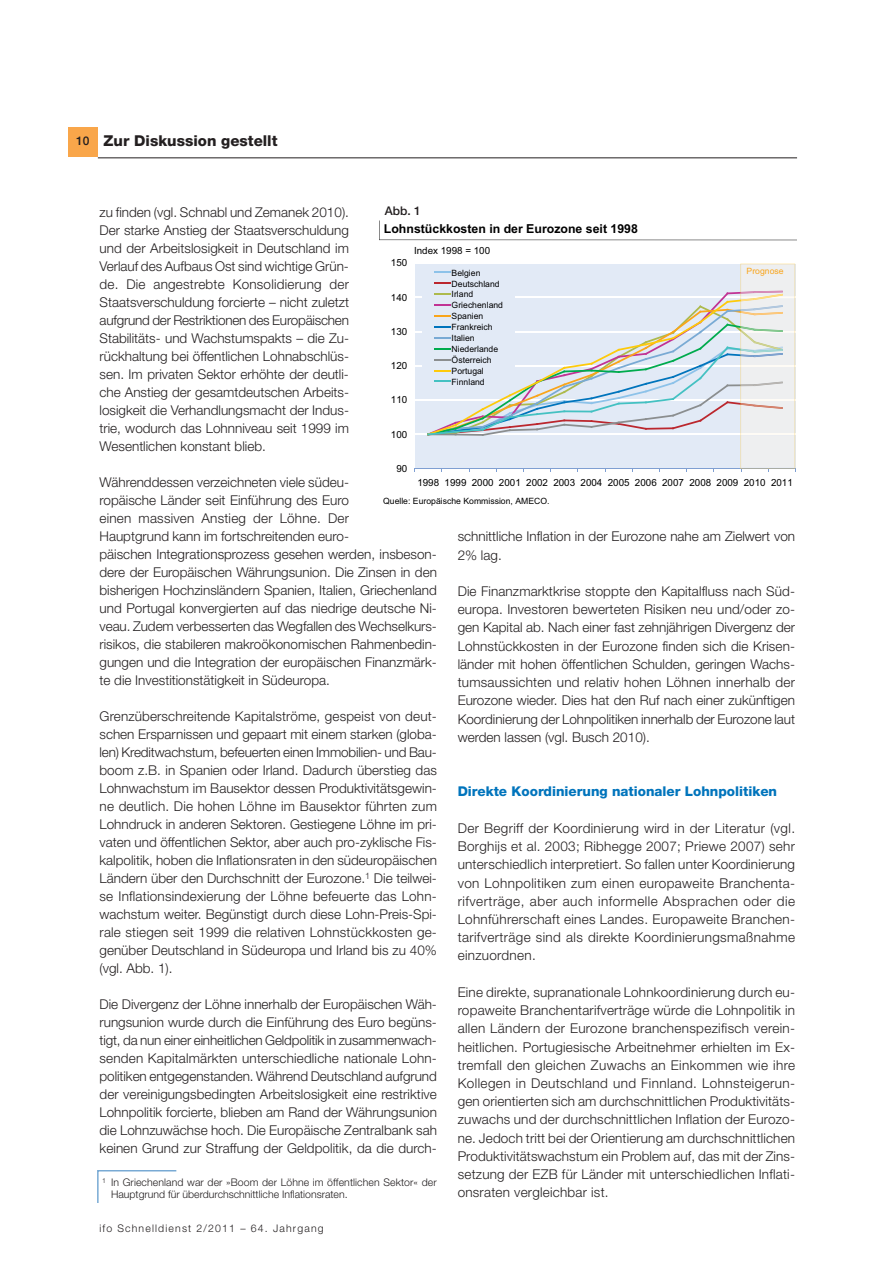
<style>
.page{position:relative;width:893px;height:1263px;background:#fff}
.page>*{position:absolute;margin:0;border:0;box-sizing:border-box;transform-origin:0 0}
.t1{font:800 15px "Helvetica Neue LT Std";color:#231f20}
.t2{font:300 13.5px/18px "Helvetica Neue LT Std";color:#231f20;text-align:justify}
.t3{font:800 13.5px "Helvetica Neue LT Std";color:#0074bc}
.t4{font:700 12.3px "Arial";color:#000001}
.t5{font:500 12px "Helvetica Neue LT Std";color:#231f20}
.t6{font:300 10.5px/12.8px "Helvetica Neue LT Std";letter-spacing:.01em;color:#231f20}
.t7{font:300 10.5px "Helvetica Neue LT Std";letter-spacing:.11em;color:#231f20}
.t8{font:9.9px "Arial";color:#000001}
.t9{font:8.7px/10.9px "Arial";color:#000001}
.t10{font:8.7px "Arial";color:#f9a51b}
</style>
<div class="page">
<hr style="left:98px;top:157px;width:699px;height:1px;background:#231f20">
<div style="left:68px;top:128px;width:30px;height:29px;background:#f9a64a"></div>
<div style="left:415px;top:263px;width:380px;height:206px;background:#e2eaf6"></div>
<hr style="left:415px;top:433px;width:380px;height:2px;background:#fff">
<hr style="left:415px;top:399px;width:380px;height:2px;background:#fff">
<hr style="left:415px;top:365px;width:380px;height:2px;background:#fff">
<hr style="left:415px;top:331px;width:380px;height:2px;background:#fff">
<hr style="left:415px;top:297px;width:380px;height:1px;background:#fff">
<hr style="left:415px;top:262px;width:380px;height:2px;background:#fff">
<hr style="left:414px;top:468px;width:381px;height:1px;background:#7f9fd2">
<div style="left:422px;top:267px;width:92px;height:120px;background:#e2eaf6"></div>
<svg style="left:379px;top:220px;width:417px;height:21px"></svg>
<svg style="left:427px;top:264px;width:369px;height:208px"></svg>
<svg style="left:97px;top:1170px;width:80px;height:33px"></svg>
<p class="t5" style="left:76px;top:136px;width:15px">10</p>
<p class="t1" style="left:104px;top:135px;width:175px">Zur Diskussion gestellt</p>
<p class="t5" style="left:385px;top:206px;width:38px">Abb. 1</p>
<p class="t2" style="left:100px;top:204px;width:251px">zu finden (vgl. Schnabl und Zemanek 2010).<br>Der starke Anstieg der Staatsverschuldung und der Arbeitslosigkeit in Deutschland im Verlauf des Aufbaus Ost sind wichtige Grün&shy;de. Die angestrebte Konsolidierung der Staatsverschuldung forcierte – nicht zuletzt aufgrund der Restriktionen des Europäischen Stabilitäts- und Wachstumspakts – die Zu&shy;rückhaltung bei öffentlichen Lohnabschlüs&shy;sen. Im privaten Sektor erhöhte der deutli&shy;che Anstieg der gesamtdeutschen Arbeits&shy;losigkeit die Verhandlungsmacht der Indus&shy;trie, wodurch das Lohnniveau seit 1999 im Wesentlichen konstant blieb.</p>
<p class="t2" style="left:100px;top:474px;width:339px;text-align:left">Währenddessen verzeichneten viele südeu-<br>ropäische Länder seit Einführung des Euro<br>einen massiven Anstieg der Löhne. Der<br>Hauptgrund kann im fortschreitenden euro-<br>päischen Integrationsprozess gesehen werden, insbeson&shy;dere der Europäischen Währungsunion. Die Zinsen in den bisherigen Hochzinsländern Spanien, Italien, Griechenland und Portugal konvergierten auf das niedrige deutsche Ni&shy;veau. Zudem verbesserten das Wegfallen des Wechselkurs&shy;risikos, die stabileren makroökonomischen Rahmenbedin&shy;gungen und die Integration der europäischen Finanzmärk&shy;te die Investitionstätigkeit in Südeuropa.</p>
<p class="t2" style="left:100px;top:708px;width:339px">Grenzüberschreitende Kapitalströme, gespeist von deut&shy;schen Ersparnissen und gepaart mit einem starken (globa&shy;len) Kreditwachstum, befeuerten einen Immobilien- und Bau&shy;boom z.B. in Spanien oder Irland. Dadurch überstieg das Lohnwachstum im Bausektor dessen Produktivitätsgewin&shy;ne deutlich. Die hohen Löhne im Bausektor führten zum Lohndruck in anderen Sektoren. Gestiegene Löhne im pri&shy;vaten und öffentlichen Sektor, aber auch pro-zyklische Fis&shy;kalpolitik, hoben die Inflationsraten in den südeuropäischen Ländern über den Durchschnitt der Eurozone.<sup>1</sup> Die teilwei&shy;se Inflationsindexierung der Löhne befeuerte das Lohn&shy;wachstum weiter. Begünstigt durch diese Lohn-Preis-Spi&shy;rale stiegen seit 1999 die relativen Lohnstückkosten ge&shy;genüber Deutschland in Südeuropa und Irland bis zu 40% (vgl. Abb. 1).</p>
<p class="t2" style="left:100px;top:996px;width:339px">Die Divergenz der Löhne innerhalb der Europäischen Wäh&shy;rungsunion wurde durch die Einführung des Euro begüns&shy;tigt, da nun einer einheitlichen Geldpolitik in zusammenwach&shy;senden Kapitalmärkten unterschiedliche nationale Lohn&shy;politiken entgegenstanden. Während Deutschland aufgrund der vereinigungsbedingten Arbeitslosigkeit eine restriktive Lohnpolitik forcierte, blieben am Rand der Währungsunion die Lohnzuwächse hoch. Die Europäische Zentralbank sah keinen Grund zur Straffung der Geldpolitik, da die durch-</p>
<p class="t4" style="left:384px;top:224px;width:255px">Lohnstückkosten in der Eurozone seit 1998</p>
<p class="t8" style="left:414px;top:247px;width:78px">Index 1998 = 100</p>
<p class="t8" style="left:391px;top:259px;width:18px">150</p>
<p class="t10" style="left:746px;top:268px;width:38px">Prognose</p>
<p class="t9" style="left:451px;top:268px;width:53px">Belgien<br>Deutschland<br>Irland<br>Griechenland<br>Spanien<br>Frankreich<br>Italien<br>Niederlande<br>Österreich<br>Portugal<br>Finnland</p>
<p class="t8" style="left:391px;top:294px;width:18px">140</p>
<p class="t8" style="left:391px;top:328px;width:18px">130</p>
<p class="t8" style="left:391px;top:362px;width:18px">120</p>
<p class="t8" style="left:391px;top:396px;width:18px">110</p>
<p class="t8" style="left:391px;top:430px;width:18px">100</p>
<p class="t8" style="left:396px;top:465px;width:12px">90</p>
<p class="t8" style="left:417px;top:479px;width:377px">1998 1999 2000 2001 2002 2003 2004 2005 2006 2007 2008 2009 2010 2011</p>
<p class="t9" style="left:383px;top:497px;width:168px">Quelle: Europäische Kommission, AMECO.</p>
<p class="t2" style="left:457px;top:529px;width:339px">schnittliche Inflation in der Eurozone nahe am Zielwert von<br>2% lag.</p>
<p class="t2" style="left:457px;top:584px;width:339px">Die Finanzmarktkrise stoppte den Kapitalfluss nach Süd&shy;europa. Investoren bewerteten Risiken neu und/oder zo&shy;gen Kapital ab. Nach einer fast zehnjährigen Divergenz der Lohnstückkosten in der Eurozone finden sich die Krisen&shy;länder mit hohen öffentlichen Schulden, geringen Wachs&shy;tumsaussichten und relativ hohen Löhnen innerhalb der Eurozone wieder. Dies hat den Ruf nach einer zukünftigen Koordinierung der Lohnpolitiken innerhalb der Eurozone laut werden lassen (vgl. Busch 2010).</p>
<p class="t3" style="left:457px;top:787px;width:321px">Direkte Koordinierung nationaler Lohnpolitiken</p>
<p class="t2" style="left:457px;top:820px;width:339px">Der Begriff der Koordinierung wird in der Literatur (vgl.<br>Borghijs et al. 2003; Ribhegge 2007; Priewe 2007) sehr unterschiedlich interpretiert. So fallen unter Koordinierung von Lohnpolitiken zum einen europaweite Branchenta&shy;rifverträge, aber auch informelle Absprachen oder die Lohnführerschaft eines Landes. Europaweite Branchen&shy;tarifverträge sind als direkte Koordinierungsmaßnahme einzuordnen.</p>
<p class="t2" style="left:457px;top:984px;width:339px">Eine direkte, supranationale Lohnkoordinierung durch eu&shy;ropaweite Branchentarifverträge würde die Lohnpolitik in allen Ländern der Eurozone branchenspezifisch verein&shy;heitlichen. Portugiesische Arbeitnehmer erhielten im Ex&shy;tremfall den gleichen Zuwachs an Einkommen wie ihre Kollegen in Deutschland und Finnland. Lohnsteigerun&shy;gen orientierten sich am durchschnittlichen Produktivitäts&shy;zuwachs und der durchschnittlichen Inflation der Eurozo&shy;ne. Jedoch tritt bei der Orientierung am durchschnittlichen Produktivitätswachstum ein Problem auf, das mit der Zins&shy;setzung der EZB für Länder mit unterschiedlichen Inflati&shy;onsraten vergleichbar ist.</p>
<p class="t6" style="left:111px;top:1177px;width:327px;text-indent:-9px"><sup>1</sup> In Griechenland war der »Boom der Löhne im öffentlichen Sektor« der<br>Hauptgrund für überdurchschnittliche Inflationsraten.</p>
<p class="t7" style="left:99px;top:1225px;width:226px">ifo Schnelldienst 2/2011 – 64. Jahrgang</p>
</div>
